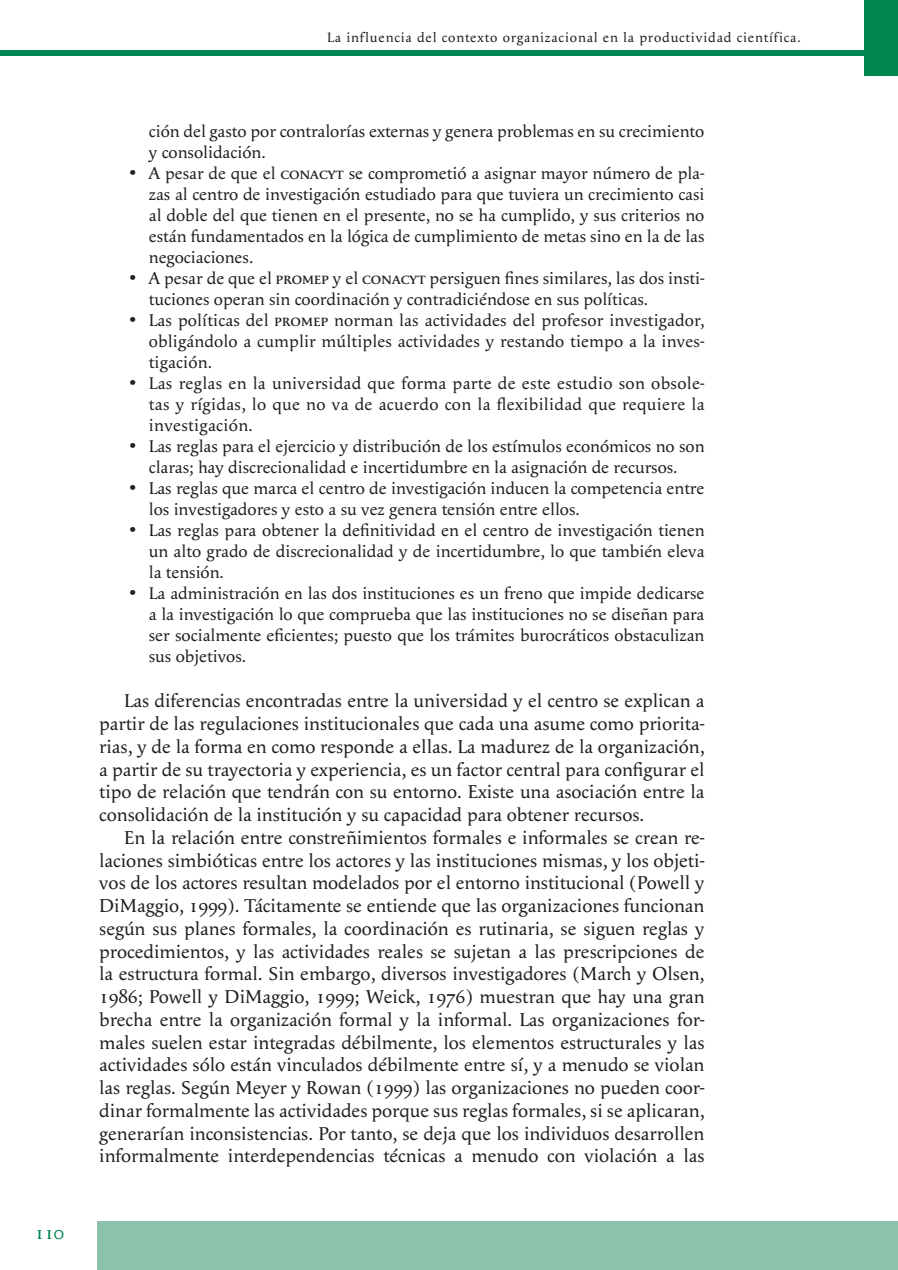
<style>
.page{position:relative;width:898px;height:1270px;background:#fff}
.page>*{position:absolute;margin:0;border:0;box-sizing:border-box;transform-origin:0 0}
.t1{font:19.25px/22.8px "Apolline";color:#231f20;text-align:justify}
.t2{font:19.25px "Apolline";color:#008751}
.VIÑETAS{font:17.5px/21px "Apolline";color:#231f20;text-align:justify}
.t3{font:14px "Apolline";letter-spacing:.06em;color:#231f20}
.s1{font-family:"Apolline Regular SC"}
</style>
<div class="page">
<div style="left:864px;top:0;width:34px;height:75px;background:#008751"></div>
<div style="left:97px;top:1222px;width:801px;height:48px;background:#8dc2aa"></div>
<div style="left:0;top:51px;width:866px;height:5px;background:#008751"></div>
<p class="t2" style="left:35px;top:1221px;width:30px">110</p>
<p class="t3" style="left:327px;top:29px;width:475px">La influencia del contexto organizacional en la productividad científica.</p>
<p class="VIÑETAS" style="left:149px;top:121px;width:557px">ción del gasto por contralorías externas y genera problemas en su crecimiento y consolidación.</p>
<p class="VIÑETAS" style="left:149px;top:163px;width:557px;text-indent:-20px">• A pesar de que el <span class="s1">conacyt</span> se comprometió a asignar mayor número de pla&shy;zas al centro de investigación estudiado para que tuviera un crecimiento casi al doble del que tienen en el presente, no se ha cumplido, y sus criterios no están fundamentados en la lógica de cumplimiento de metas sino en la de las negociaciones.</p>
<p class="VIÑETAS" style="left:149px;top:268px;width:557px;text-indent:-20px">• A pesar de que el <span class="s1">promep</span> y el <span class="s1">conacyt</span> persiguen fines similares, las dos insti&shy;tuciones operan sin coordinación y contradiciéndose en sus políticas.</p>
<p class="VIÑETAS" style="left:149px;top:310px;width:557px;text-indent:-20px">• Las políticas del <span class="s1">promep</span> norman las actividades del profesor investigador, obligándolo a cumplir múltiples actividades y restando tiempo a la inves&shy;tigación.</p>
<p class="VIÑETAS" style="left:149px;top:373px;width:557px;text-indent:-20px">• Las reglas en la universidad que forma parte de este estudio son obsole&shy;tas y rígidas, lo que no va de acuerdo con la flexibilidad que requiere la investigación.</p>
<p class="VIÑETAS" style="left:129px;top:436px;width:577px;text-align:center">• Las reglas para el ejercicio y distribución de los estímulos económicos no son claras; hay discrecionalidad e incertidumbre en la asignación de recursos.</p>
<p class="VIÑETAS" style="left:149px;top:478px;width:557px;text-indent:-20px">• Las reglas que marca el centro de investigación inducen la competencia entre los investigadores y esto a su vez genera tensión entre ellos.</p>
<p class="VIÑETAS" style="left:149px;top:520px;width:557px;text-indent:-20px">• Las reglas para obtener la definitividad en el centro de investigación tienen un alto grado de discrecionalidad y de incertidumbre, lo que también eleva la tensión.</p>
<p class="VIÑETAS" style="left:149px;top:583px;width:557px;text-indent:-20px">• La administración en las dos instituciones es un freno que impide dedicarse a la investigación lo que comprueba que las instituciones no se diseñan para ser socialmente eficientes; puesto que los trámites burocráticos obstaculizan sus objetivos.</p>
<p class="t1" style="left:99px;top:690px;width:607px;text-indent:25px">Las diferencias encontradas entre la universidad y el centro se explican a partir de las regulaciones institucionales que cada una asume como priorita&shy;rias, y de la forma en como responde a ellas. La madurez de la organización, a partir de su trayectoria y experiencia, es un factor central para configurar el tipo de relación que tendrán con su entorno. Existe una asociación entre la consolidación de la institución y su capacidad para obtener recursos.</p>
<p class="t1" style="left:99px;top:826px;width:607px;text-indent:25px">En la relación entre constreñimientos formales e informales se crean re&shy;laciones simbióticas entre los actores y las instituciones mismas, y los objeti&shy;vos de los actores resultan modelados por el entorno institucional (Powell y DiMaggio, 1999). Tácitamente se entiende que las organizaciones funcionan según sus planes formales, la coordinación es rutinaria, se siguen reglas y procedimientos, y las actividades reales se sujetan a las prescripciones de la estructura formal. Sin embargo, diversos investigadores (March y Olsen, 1986; Powell y DiMaggio, 1999; Weick, 1976) muestran que hay una gran brecha entre la organización formal y la informal. Las organizaciones for&shy;males suelen estar integradas débilmente, los elementos estructurales y las actividades sólo están vinculados débilmente entre sí, y a menudo se violan las reglas. Según Meyer y Rowan (1999) las organizaciones no pueden coor&shy;dinar formalmente las actividades porque sus reglas formales, si se aplicaran, generarían inconsistencias. Por tanto, se deja que los individuos desarrollen informalmente interdependencias técnicas a menudo con violación a las</p>
</div>
